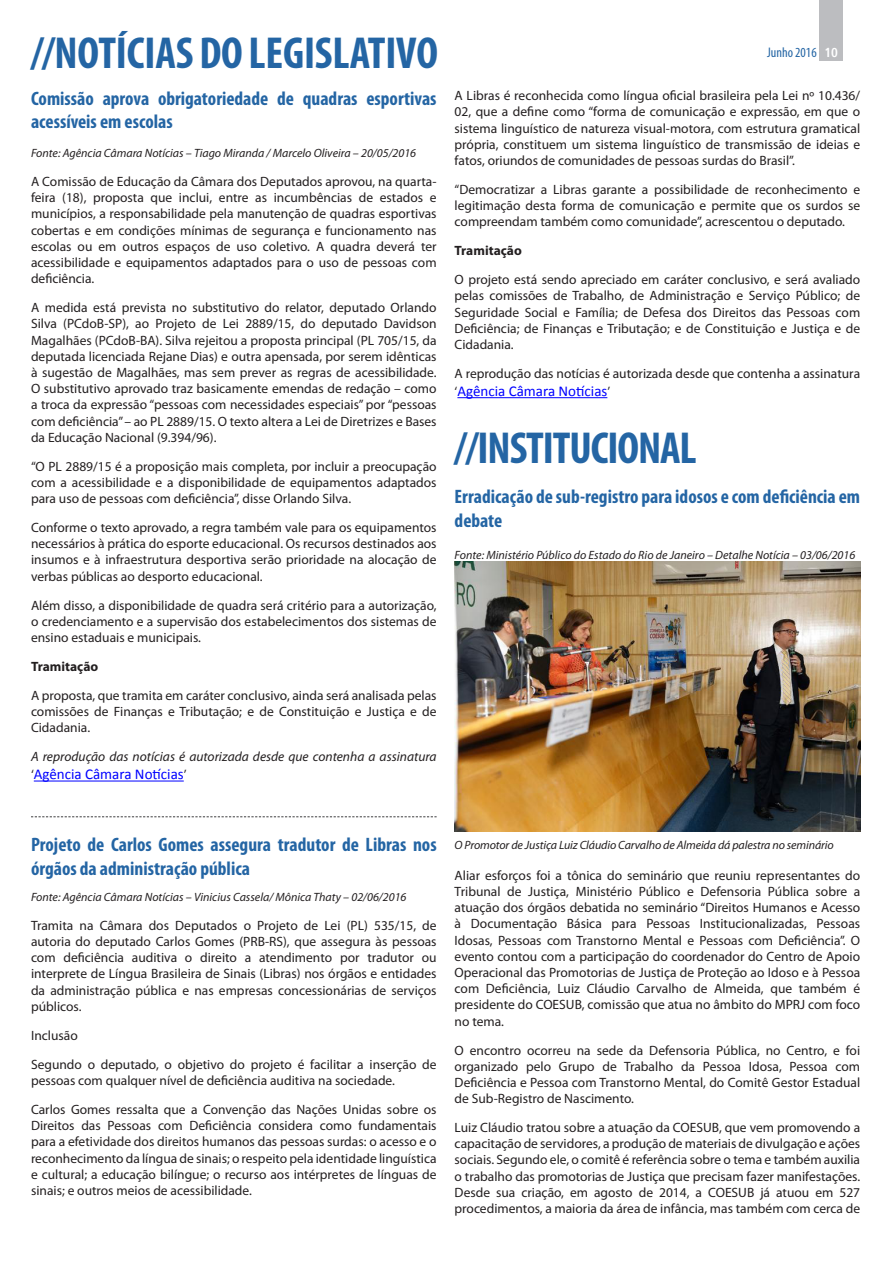
<style>
.page{position:relative;width:893px;height:1263px;background:#fff}
.page>*{position:absolute;margin:0;border:0;box-sizing:border-box;transform-origin:0 0}
.título_seção{font:700 condensed 45px "Myriad Pro";letter-spacing:-.005em;color:#2465a4}
.título_seção-2{font:700 condensed 45px "Myriad Pro";letter-spacing:-.025em;color:#2465a4}
.tíulo_matéria{font:700 condensed 19.5px/23.4px "Myriad Pro";color:#2465a4}
.tíulo_matéria_tracej{font:700 condensed 19.5px/23.4px "Myriad Pro";color:#2465a4}
.texto_corrido{font:15px "Calibri";color:#00f}
.t1{font:condensed 13.95px "Myriad Pro";color:#2465a4}
.texto_corrido-2{font:13.5px/16.2px "Myriad Pro";color:#231f20;text-align:justify}
.texto_corrido-3{font:italic 13.5px "Myriad Pro";color:#231f20}
.texto_corrido-4{font:700 13.5px "Myriad Pro";color:#231f20}
.texto_corrido-5{font:italic 12px "Myriad Pro";color:#231f20}
.Legenda{font:italic 12px "Myriad Pro";letter-spacing:-.01em;color:#231f20}
.s1{font-family:"Myriad Pro";font-size:13.5px;color:#231f20}
.s2{font-weight:700;color:#fff}
</style>
<div class="page">
<div style="left:820px;top:0;width:23px;height:61px;background:#bcbdc0"></div>
<hr style="left:34px;top:780px;width:150px;height:1px;background:#00f">
<svg style="left:31px;top:816px;width:406px;height:1px"></svg>
<hr style="left:457px;top:397px;width:150px;height:1px;background:#00f">
<img style="left:455px;top:561px;width:405px;height:271px">
<h1 class="título_seção" style="left:31px;top:25px;width:408px">//NOTÍCIAS DO LEGISLATIVO</h1>
<p class="tíulo_matéria" style="left:31px;top:86px;width:407px">Comissão aprova obrigatoriedade de quadras esportivas acessíveis em escolas</p>
<p class="texto_corrido-5" style="left:31px;top:146px;width:387px">Fonte: Agência Câmara Notícias – Tiago Miranda / Marcelo Oliveira – 20/05/2016</p>
<p class="texto_corrido-2" style="left:31px;top:173px;width:407px">A Comissão de Educação da Câmara dos Deputados aprovou, na quarta&shy;feira (18), proposta que inclui, entre as incumbências de estados e municípios, a responsabilidade pela manutenção de quadras esportivas cobertas e em condições mínimas de segurança e funcionamento nas escolas ou em outros espaços de uso coletivo. A quadra deverá ter acessibilidade e equipamentos adaptados para o uso de pessoas com deficiência.</p>
<p class="texto_corrido-2" style="left:31px;top:299px;width:407px">A medida está prevista no substitutivo do relator, deputado Orlando Silva (PCdoB-SP), ao Projeto de Lei 2889/15, do deputado Davidson Magalhães (PCdoB-BA). Silva rejeitou a proposta principal (PL 705/15, da deputada licenciada Rejane Dias) e outra apensada, por serem idênticas à sugestão de Magalhães, mas sem prever as regras de acessibilidade.<br>O substitutivo aprovado traz basicamente emendas de redação – como a troca da expressão “pessoas com necessidades especiais” por “pessoas com deficiência” – ao PL 2889/15. O texto altera a Lei de Diretrizes e Bases da Educação Nacional (9.394/96).</p>
<p class="texto_corrido-2" style="left:31px;top:458px;width:407px">“O PL 2889/15 é a proposição mais completa, por incluir a preocupação com a acessibilidade e a disponibilidade de equipamentos adaptados para uso de pessoas com deficiência”, disse Orlando Silva.</p>
<p class="texto_corrido-2" style="left:31px;top:519px;width:407px">Conforme o texto aprovado, a regra também vale para os equipamentos necessários à prática do esporte educacional. Os recursos destinados aos insumos e à infraestrutura desportiva serão prioridade na alocação de verbas públicas ao desporto educacional.</p>
<p class="texto_corrido-2" style="left:31px;top:597px;width:407px">Além disso, a disponibilidade de quadra será critério para a autorização, o credenciamento e a supervisão dos estabelecimentos dos sistemas de ensino estaduais e municipais.</p>
<p class="texto_corrido-4" style="left:31px;top:658px;width:69px">Tramitação</p>
<p class="texto_corrido-2" style="left:31px;top:687px;width:407px">A proposta, que tramita em caráter conclusivo, ainda será analisada pelas comissões de Finanças e Tributação; e de Constituição e Justiça e de Cidadania.</p>
<p class="texto_corrido-3" style="left:31px;top:748px;width:407px">A reprodução das notícias é autorizada desde que contenha a assinatura</p>
<p class="texto_corrido" style="left:31px;top:765px;width:157px"><span class="s1">‘</span>Agência Câmara Notícias<span class="s1">’</span></p>
<p class="t1" style="left:767px;top:44px;width:70px">Junho 2016 <span class="s2">10</span></p>
<p class="texto_corrido-2" style="left:455px;top:87px;width:407px">A Libras é reconhecida como língua oficial brasileira pela Lei nº 10.436/ 02, que a define como “forma de comunicação e expressão, em que o sistema linguístico de natureza visual-motora, com estrutura gramatical própria, constituem um sistema linguístico de transmissão de ideias e fatos, oriundos de comunidades de pessoas surdas do Brasil”.</p>
<p class="texto_corrido-2" style="left:455px;top:181px;width:407px">“Democratizar a Libras garante a possibilidade de reconhecimento e legitimação desta forma de comunicação e permite que os surdos se compreendam também como comunidade”, acrescentou o deputado.</p>
<p class="texto_corrido-4" style="left:455px;top:242px;width:69px">Tramitação</p>
<p class="texto_corrido-2" style="left:455px;top:271px;width:407px">O projeto está sendo apreciado em caráter conclusivo, e será avaliado pelas comissões de Trabalho, de Administração e Serviço Público; de Seguridade Social e Família; de Defesa dos Direitos das Pessoas com Deficiência; de Finanças e Tributação; e de Constituição e Justiça e de Cidadania.</p>
<p class="texto_corrido-2" style="left:455px;top:365px;width:407px">A reprodução das notícias é autorizada desde que contenha a assinatura</p>
<p class="texto_corrido" style="left:455px;top:381px;width:157px"><span class="s1">‘</span>Agência Câmara Notícias<span class="s1">’</span></p>
<p class="título_seção-2" style="left:455px;top:420px;width:244px">//INSTITUCIONAL</p>
<p class="tíulo_matéria" style="left:455px;top:485px;width:407px">Erradicação de sub-registro para idosos e com deficiência em debate</p>
<p class="texto_corrido-5" style="left:455px;top:548px;width:402px">Fonte: Ministério Público do Estado do Rio de Janeiro – Detalhe Notícia – 03/06/2016</p>
<p class="tíulo_matéria_tracej" style="left:31px;top:832px;width:407px">Projeto de Carlos Gomes assegura tradutor de Libras nos órgãos da administração pública</p>
<p class="texto_corrido-5" style="left:31px;top:889px;width:377px">Fonte: Agência Câmara Notícias – Vinicius Cassela/ Mônica Thaty – 02/06/2016</p>
<p class="texto_corrido-2" style="left:31px;top:917px;width:407px">Tramita na Câmara dos Deputados o Projeto de Lei (PL) 535/15, de autoria do deputado Carlos Gomes (PRB-RS), que assegura às pessoas com deficiência auditiva o direito a atendimento por tradutor ou interprete de Língua Brasileira de Sinais (Libras) nos órgãos e entidades da administração pública e nas empresas concessionárias de serviços públicos.</p>
<p class="texto_corrido-2" style="left:31px;top:1027px;width:48px">Inclusão</p>
<p class="texto_corrido-2" style="left:31px;top:1056px;width:407px">Segundo o deputado, o objetivo do projeto é facilitar a inserção de pessoas com qualquer nível de deficiência auditiva na sociedade.</p>
<p class="texto_corrido-2" style="left:31px;top:1101px;width:407px">Carlos Gomes ressalta que a Convenção das Nações Unidas sobre os Direitos das Pessoas com Deficiência considera como fundamentais para a efetividade dos direitos humanos das pessoas surdas: o acesso e o reconhecimento da língua de sinais; o respeito pela identidade linguística e cultural; a educação bilíngue; o recurso aos intérpretes de línguas de sinais; e outros meios de acessibilidade.</p>
<p class="Legenda" style="left:455px;top:838px;width:381px">O Promotor de Justiça Luiz Cláudio Carvalho de Almeida dá palestra no seminário</p>
<p class="texto_corrido-2" style="left:455px;top:867px;width:407px">Aliar esforços foi a tônica do seminário que reuniu representantes do Tribunal de Justiça, Ministério Público e Defensoria Pública sobre a atuação dos órgãos debatida no seminário “Direitos Humanos e Acesso à Documentação Básica para Pessoas Institucionalizadas, Pessoas Idosas, Pessoas com Transtorno Mental e Pessoas com Deficiência”. O evento contou com a participação do coordenador do Centro de Apoio Operacional das Promotorias de Justiça de Proteção ao Idoso e à Pessoa com Deficiência, Luiz Cláudio Carvalho de Almeida, que também é presidente do COESUB, comissão que atua no âmbito do MPRJ com foco no tema.</p>
<p class="texto_corrido-2" style="left:455px;top:1042px;width:407px">O encontro ocorreu na sede da Defensoria Pública, no Centro, e foi organizado pelo Grupo de Trabalho da Pessoa Idosa, Pessoa com Deficiência e Pessoa com Transtorno Mental, do Comitê Gestor Estadual de Sub-Registro de Nascimento.</p>
<p class="texto_corrido-2" style="left:455px;top:1119px;width:407px">Luiz Cláudio tratou sobre a atuação da COESUB, que vem promovendo a capacitação de servidores, a produção de materiais de divulgação e ações sociais. Segundo ele, o comitê é referência sobre o tema e também auxilia o trabalho das promotorias de Justiça que precisam fazer manifestações.<br>Desde sua criação, em agosto de 2014, a COESUB já atuou em 527 procedimentos, a maioria da área de infância, mas também com cerca de</p>
</div>
